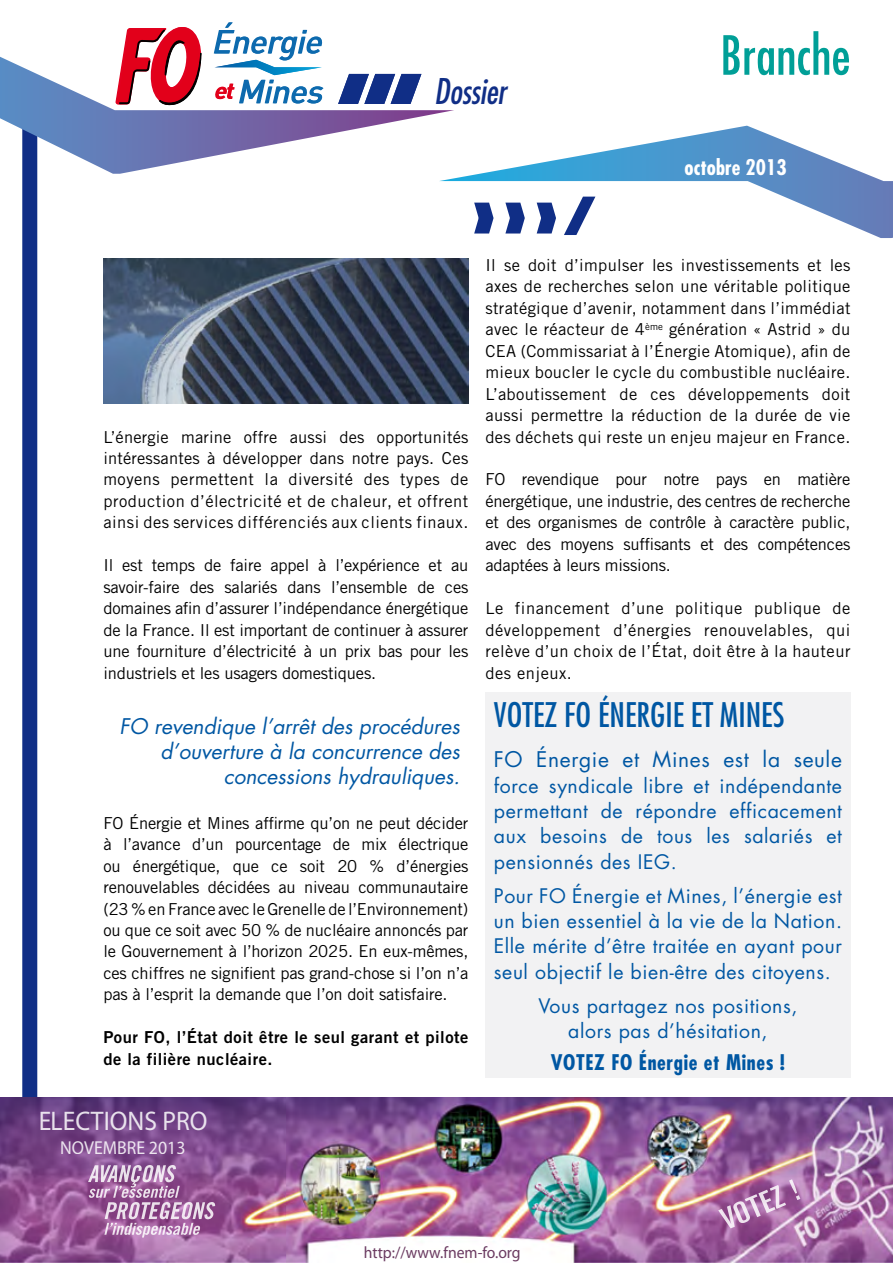
<style>
.page{position:relative;width:893px;height:1263px;background:#fff}
.page>*{position:absolute;margin:0;border:0;box-sizing:border-box;transform-origin:0 0}
.t1{font:condensed 52.5px "Futura";color:#009f97}
.t2{font:italic condensed 34.5px "Futura";color:#102e86;scale:.95 1}
.petit_titre{font:condensed 33px "Futura";color:#0057a3}
.t3{font:500 condensed 30.3px "Akzidenz Grotesk BE";color:#fff;scale:1.33 1}
.t4{font:27px "Myriad Pro";color:#fff;scale:.95 1}
.t5{font:italic 21px/25.2px "Futura";color:#0057a3;text-align:right}
.texte_courant{font:21px "Futura";letter-spacing:.03em;color:#0057a3}
.texte_courant-2{font:700 condensed 21px "Futura";letter-spacing:.03em;color:#0057a3}
.t6{font:700 condensed 21px "Futura";color:#fff}
.texte_courant-3{font:19.5px/25.3px "Futura";letter-spacing:.03em;color:#0057a3;text-align:justify}
.t7{font:18.75px "Myriad Pro";color:#fff;scale:.95 1}
.texte_courant-4{font:16.5px/21.5px "Trade Gothic";letter-spacing:.005em;color:#000;text-align:justify}
.texte_courant-5{font:16.5px/21.5px "Trade Gothic Bold Two";letter-spacing:.03em;color:#000}
.t8{font:16.5px "Myriad Pro";color:#6b3b61;scale:.95 1}
</style>
<div class="page">
<svg style="left:22px;top:174px;width:85px;height:923px"></svg>
<svg style="left:122px;top:27px;width:80px;height:30px"></svg>
<svg style="left:214px;top:22px;width:109px;height:35px"></svg>
<svg style="left:0;top:57px;width:454px;height:117px"></svg>
<svg style="left:439px;top:126px;width:454px;height:112px"></svg>
<img style="left:103px;top:259px;width:365px;height:145px">
<div style="left:485px;top:693px;width:365px;height:385px;background:#f2f2f3"></div>
<img style="left:0;top:1097px;width:893px;height:166px">
<svg style="left:87px;top:1140px;width:197px;height:112px;background:#a06aa0"></svg>
<svg style="left:470px;top:189px;width:133px;height:49px"></svg>
<h2 class="t2" style="left:434px;top:70px;width:78px">Dossier</h2>
<p class="t1" style="left:720px;top:24px;width:132px">Branche</p>
<p class="t6" style="left:685px;top:154px;width:104px">octobre 2013</p>
<p class="texte_courant-4" style="left:103px;top:426px;width:367px">L’énergie marine offre aussi des opportunités intéressantes à développer dans notre pays. Ces moyens permettent la diversité des types de production d’électricité et de chaleur, et offrent ainsi des services différenciés aux clients finaux.</p>
<p class="texte_courant-4" style="left:103px;top:554px;width:367px">Il est temps de faire appel à l’expérience et au savoir-faire des salariés dans l’ensemble de ces domaines afin d’assurer l’indépendance énergétique de la France. Il est important de continuer à assurer une fourniture d’électricité à un prix bas pour les industriels et les usagers domestiques.</p>
<p class="t5" style="left:119px;top:713px;width:342px">FO revendique l’arrêt des procédures d’ouverture à la concurrence des concessions hydrauliques.</p>
<p class="texte_courant-4" style="left:103px;top:812px;width:367px">FO Énergie et Mines affirme qu’on ne peut décider à l’avance d’un pourcentage de mix électrique ou énergétique, que ce soit 20 % d’énergies renouvelables décidées au niveau communautaire (23 % en France avec le Grenelle de l’Environnement) ou que ce soit avec 50 % de nucléaire annoncés par le Gouvernement à l’horizon 2025. En eux-mêmes, ces chiffres ne signifient pas grand-chose si l’on n’a pas à l’esprit la demande que l’on doit satisfaire.</p>
<p class="texte_courant-5" style="left:103px;top:1026px;width:366px">Pour FO, l’État doit être le seul garant et pilote de la filière nucléaire.</p>
<h3 class="t4" style="left:38px;top:1104px;width:180px">ELECTIONS PRO</h3>
<p class="t7" style="left:60px;top:1136px;width:133px">NOVEMBRE 2013</p>
<p class="texte_courant-4" style="left:485px;top:254px;width:367px">Il se doit d’impulser les investissements et les axes de recherches selon une véritable politique stratégique d’avenir, notamment dans l’immédiat avec le réacteur de 4<sup>ème</sup> génération « Astrid » du CEA (Commissariat à l’Énergie Atomique), afin de mieux boucler le cycle du combustible nucléaire.<br>L’aboutissement de ces développements doit aussi permettre la réduction de la durée de vie des déchets qui reste un enjeu majeur en France.</p>
<p class="texte_courant-4" style="left:485px;top:469px;width:367px">FO revendique pour notre pays en matière énergétique, une industrie, des centres de recherche et des organismes de contrôle à caractère public, avec des moyens suffisants et des compétences adaptées à leurs missions.</p>
<p class="texte_courant-4" style="left:485px;top:597px;width:367px">Le financement d’une politique publique de développement d’énergies renouvelables, qui relève d’un choix de l’État, doit être à la hauteur des enjeux.</p>
<p class="petit_titre" style="left:494px;top:695px;width:292px">VOTEZ FO ÉNERGIE ET MINES</p>
<p class="texte_courant" style="left:494px;top:746px;width:349px">FO Énergie et Mines est la seule</p>
<p class="texte_courant-3" style="left:494px;top:773px;width:350px">force syndicale libre et indépendante permettant de répondre efficacement aux besoins de tous les salariés et pensionnés des IEG.</p>
<p class="texte_courant-3" style="left:494px;top:883px;width:350px">Pour FO Énergie et Mines, l’énergie est un bien essentiel à la vie de la Nation.<br>Elle mérite d’être traitée en ayant pour seul objectif le bien-être des citoyens.</p>
<p class="texte_courant-3" style="left:538px;top:993px;width:261px">Vous partagez nos positions,</p>
<p class="texte_courant-3" style="left:568px;top:1018px;width:201px">alors pas d’hésitation,</p>
<p class="texte_courant-2" style="left:551px;top:1049px;width:236px">VOTEZ FO Énergie et Mines !</p>
<h3 class="t3" style="left:716px;top:1205px;width:63px;rotate:-23deg">VOTEZ !</h3>
<p class="t8" style="left:364px;top:1242px;width:167px">http://www.fnem-fo.org</p>
</div>
